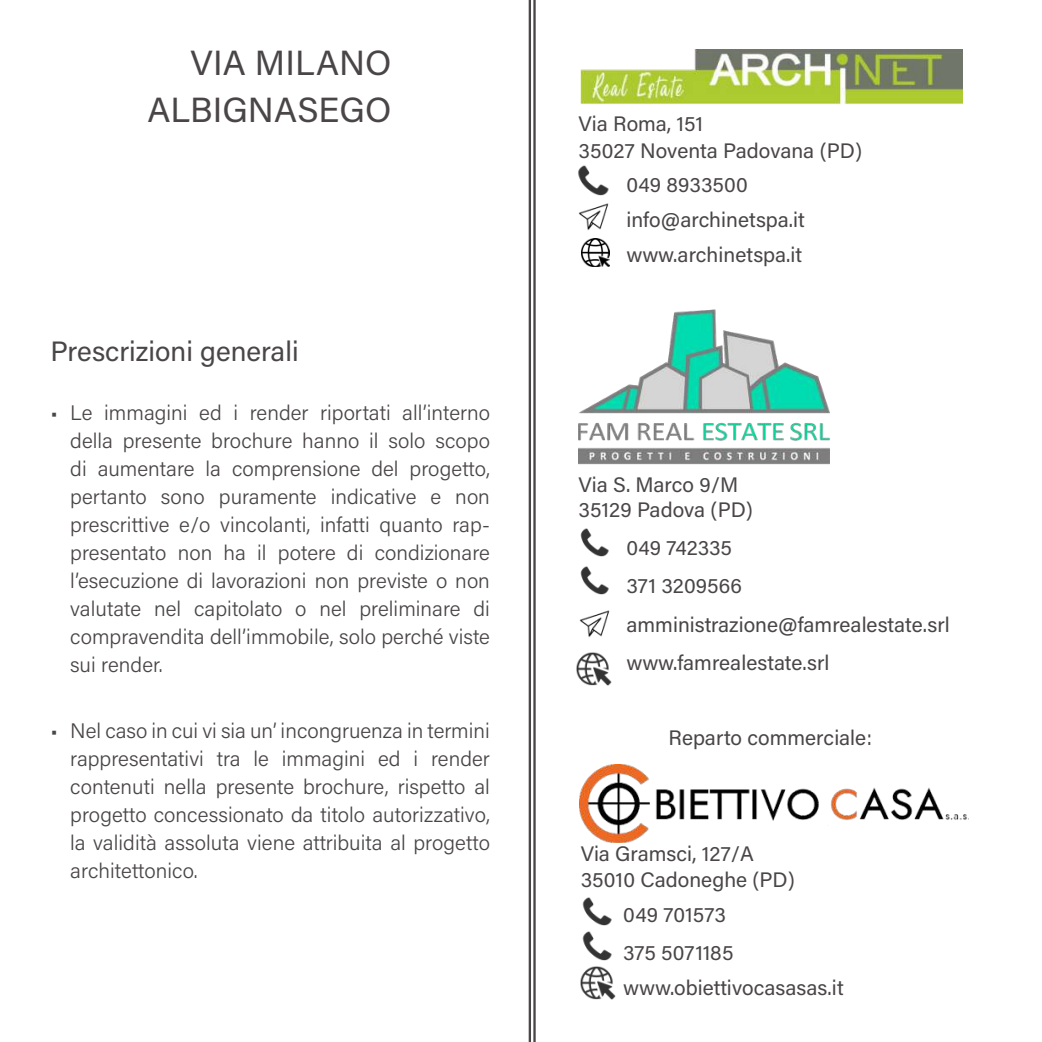
<style>
.page{position:relative;width:1042px;height:1042px;background:#fff}
.page>*{position:absolute;margin:0;border:0;box-sizing:border-box;transform-origin:0 0}
.t1{font:35px/46.9px "Acumin Variable Concept";letter-spacing:.02em;color:#4a4647;text-align:right}
.t2{font:28px "Acumin Variable Concept";letter-spacing:.02em;color:#4a4647}
.t3{font:21px/28px "Acumin Variable Concept";letter-spacing:.02em;color:#4a4647}
</style>
<div class="page">
<hr style="left:533px;top:0;width:3px;height:1042px;background:#4a4647">
<hr style="left:529px;top:0;width:2px;height:1042px;background:#4a4647">
<img style="left:580px;top:49px;width:382px;height:55px">
<img style="left:581px;top:238px;width:29px;height:28px">
<img style="left:578px;top:165px;width:31px;height:31px">
<img style="left:578px;top:203px;width:31px;height:27px">
<img style="left:579px;top:764px;width:388px;height:78px">
<img style="left:582px;top:897px;width:30px;height:29px">
<img style="left:582px;top:931px;width:30px;height:29px">
<img style="left:580px;top:966px;width:35px;height:33px">
<img style="left:578px;top:309px;width:251px;height:156px">
<img style="left:579px;top:610px;width:31px;height:27px">
<img style="left:576px;top:652px;width:35px;height:33px">
<img style="left:580px;top:528px;width:29px;height:29px">
<img style="left:580px;top:566px;width:29px;height:29px">
<h1 class="t1" style="left:148px;top:38px;width:245px">VIA MILANO<br>ALBIGNASEGO</h1>
<h2 class="t2" style="left:50px;top:332px;width:249px">Prescrizioni generali</h2>
<p class="t3" style="left:70px;top:398px;width:421px;text-align:justify;text-indent:-20px">• Le immagini ed i render riportati all’interno della presente brochure hanno il solo scopo di aumentare la comprensione del progetto, pertanto sono puramente indicative e non prescrittive e/o vincolanti, infatti quanto rap&shy;presentato non ha il potere di condizionare l’esecuzione di lavorazioni non previste o non valutate nel capitolato o nel preliminare di compravendita dell’immobile, solo perché viste sui render.</p>
<p class="t3" style="left:70px;top:716px;width:421px;text-align:justify;text-indent:-20px">• Nel caso in cui vi sia un’ incongruenza in termini rappresentativi tra le immagini ed i render contenuti nella presente brochure, rispetto al progetto concessionato da titolo autorizzativo, la validità assoluta viene attribuita al progetto architettonico.</p>
<p class="t3" style="left:578px;top:110px;width:284px;line-height:26.2px">Via Roma, 151<br>35027 Noventa Padovana (PD)</p>
<p class="t3" style="left:626px;top:167px;width:179px;line-height:34.6px">049 8933500 info@archinetspa.it www.archinetspa.it</p>
<p class="t3" style="left:578px;top:471px;width:175px;line-height:25.2px">Via S. Marco 9/M<br>35129 Padova (PD)</p>
<p class="t3" style="left:626px;top:528px;width:324px;line-height:38.1px">049 742335<br>371 3209566 amministrazione@famrealestate.srl www.famrealestate.srl</p>
<p class="t3" style="left:668px;top:723px;width:204px">Reparto commerciale:</p>
<p class="t3" style="left:581px;top:839px;width:215px;line-height:26.2px">Via Gramsci, 127/A<br>35010 Cadoneghe (PD)</p>
<p class="t3" style="left:623px;top:894px;width:111px;line-height:38.1px">049 701573<br>375 5071185</p>
<p class="t3" style="left:623px;top:972px;width:221px">www.obiettivocasasas.it</p>
</div>
